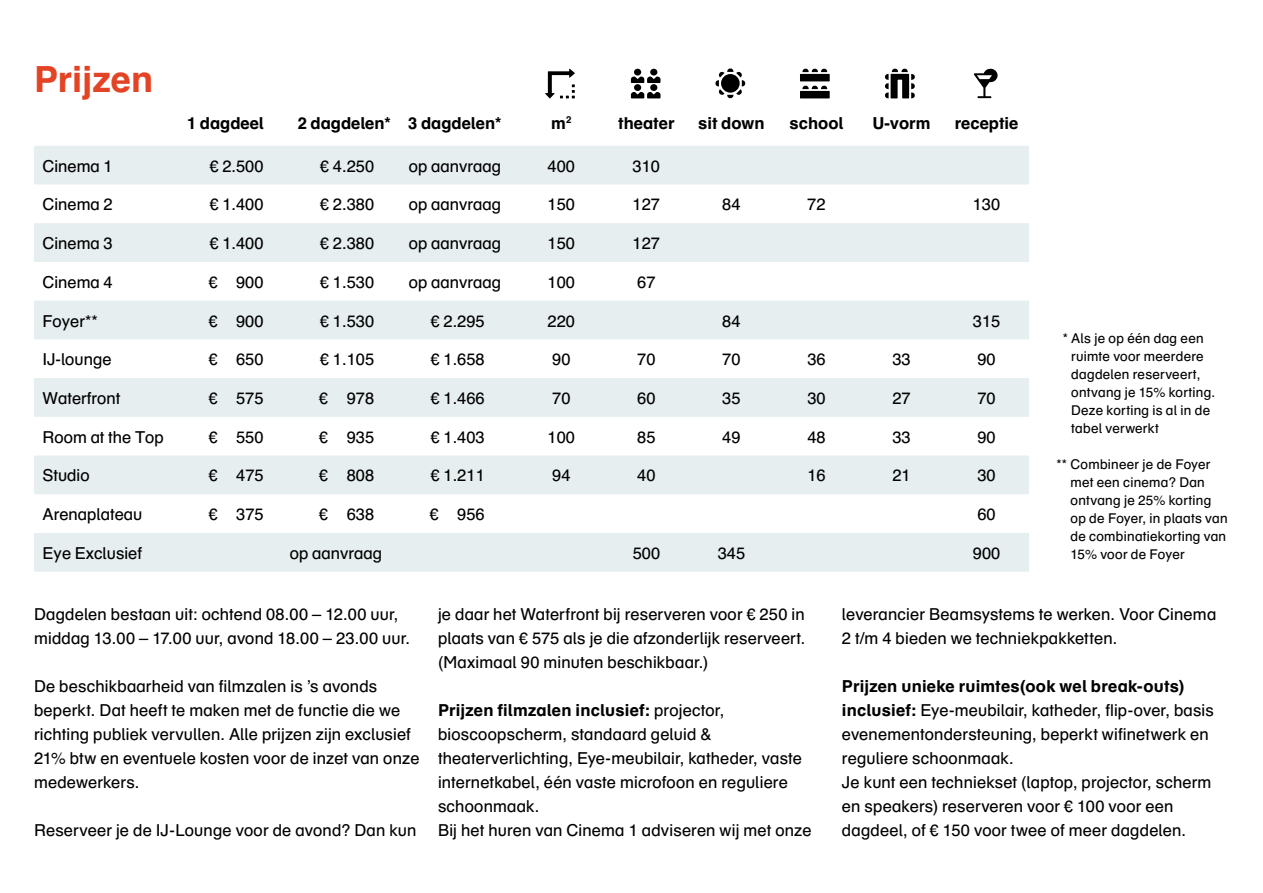
<style>
.page{position:relative;width:1263px;height:893px;background:#fff}
.page>*{position:absolute;margin:0;border:0;box-sizing:border-box;transform-origin:0 0}
.t1{font:700 36px "Eye Schulbuch";color:#e24425}
.t2{font:16.5px/24px "Eye Schulbuch";letter-spacing:.005em;color:#000}
.t3{font:700 16.5px "Eye Schulbuch";color:#000}
.t4{font:13.5px/18px "Eye Schulbuch";letter-spacing:.015em;color:#000}
.s1{font-weight:700}
</style>
<div class="page">
<svg style="left:34px;top:146px;width:995px;height:426px;fill:#e6eef0"></svg>
<svg style="left:545px;top:69px;width:30px;height:29px"></svg>
<div style="left:634px;top:84px;width:7px;height:7px;background:#000;border-radius:50%"></div>
<svg style="left:631px;top:92px;width:29px;height:6px"></svg>
<div style="left:650px;top:84px;width:7px;height:7px;background:#000;border-radius:50%"></div>
<div style="left:634px;top:69px;width:7px;height:7px;background:#000;border-radius:50%"></div>
<svg style="left:631px;top:77px;width:29px;height:6px"></svg>
<div style="left:650px;top:69px;width:7px;height:7px;background:#000;border-radius:50%"></div>
<div style="left:800px;top:74px;width:30px;height:7px;background:#000"></div>
<div style="left:800px;top:91px;width:30px;height:7px;background:#000"></div>
<svg style="left:802px;top:86px;width:25px;height:3px"></svg>
<svg style="left:802px;top:69px;width:25px;height:3px"></svg>
<svg style="left:885px;top:69px;width:30px;height:29px"></svg>
<svg style="left:715px;top:69px;width:30px;height:29px"></svg>
<div style="left:721px;top:74px;width:19px;height:19px;background:#000;border-radius:50%"></div>
<svg style="left:974px;top:69px;width:24px;height:29px"></svg>
<h1 class="t1" style="left:34px;top:56px;width:121px">Prijzen</h1>
<p class="t3" style="left:187px;top:112px;width:78px">1 dagdeel</p>
<p class="t3" style="left:298px;top:112px;width:205px">2 dagdelen* 3 dagdelen*</p>
<p class="t3" style="left:551px;top:112px;width:22px">m<sup>2</sup></p>
<p class="t3" style="left:618px;top:112px;width:58px">theater</p>
<p class="t3" style="left:698px;top:112px;width:68px">sit down</p>
<p class="t3" style="left:789px;top:112px;width:55px">school</p>
<p class="t3" style="left:872px;top:112px;width:60px">U-vorm</p>
<p class="t3" style="left:955px;top:112px;width:65px">receptie</p>
<p class="t2" style="left:43px;top:154px;width:72px">Cinema 1</p>
<p class="t2" style="left:210px;top:154px;width:55px">€ 2.500</p>
<p class="t2" style="left:320px;top:154px;width:55px">€ 4.250</p>
<p class="t2" style="left:409px;top:154px;width:94px">op aanvraag</p>
<p class="t2" style="left:547px;top:154px;width:29px">400</p>
<p class="t2" style="left:633px;top:154px;width:29px">310</p>
<p class="t2" style="left:43px;top:192px;width:72px">Cinema 2</p>
<p class="t2" style="left:210px;top:192px;width:55px">€ 1.400</p>
<p class="t2" style="left:320px;top:192px;width:55px">€ 2.380</p>
<p class="t2" style="left:409px;top:192px;width:94px">op aanvraag</p>
<p class="t2" style="left:547px;top:192px;width:29px">150</p>
<p class="t2" style="left:633px;top:192px;width:29px">127</p>
<p class="t2" style="left:722px;top:192px;width:20px">84</p>
<p class="t2" style="left:807px;top:192px;width:20px">72</p>
<p class="t2" style="left:973px;top:192px;width:29px">130</p>
<p class="t2" style="left:43px;top:231px;width:72px">Cinema 3</p>
<p class="t2" style="left:210px;top:231px;width:55px">€ 1.400</p>
<p class="t2" style="left:320px;top:231px;width:55px">€ 2.380</p>
<p class="t2" style="left:409px;top:231px;width:94px">op aanvraag</p>
<p class="t2" style="left:548px;top:231px;width:29px">150</p>
<p class="t2" style="left:633px;top:231px;width:29px">127</p>
<p class="t2" style="left:43px;top:270px;width:72px">Cinema 4</p>
<p class="t2" style="left:209px;top:270px;width:56px">€ 900</p>
<p class="t2" style="left:320px;top:270px;width:55px">€ 1.530</p>
<p class="t2" style="left:409px;top:270px;width:94px">op aanvraag</p>
<p class="t2" style="left:548px;top:270px;width:29px">100</p>
<p class="t2" style="left:637px;top:270px;width:20px">67</p>
<p class="t2" style="left:43px;top:309px;width:57px">Foyer**</p>
<p class="t2" style="left:209px;top:309px;width:56px">€ 900</p>
<p class="t2" style="left:320px;top:309px;width:55px">€ 1.530</p>
<p class="t2" style="left:431px;top:309px;width:55px">€ 2.295</p>
<p class="t2" style="left:548px;top:309px;width:29px">220</p>
<p class="t2" style="left:722px;top:309px;width:20px">84</p>
<p class="t2" style="left:973px;top:309px;width:29px">315</p>
<p class="t2" style="left:43px;top:347px;width:71px">IJ-lounge</p>
<p class="t2" style="left:209px;top:347px;width:56px">€ 650</p>
<p class="t2" style="left:320px;top:347px;width:55px">€ 1.105</p>
<p class="t2" style="left:431px;top:347px;width:55px">€ 1.658</p>
<p class="t2" style="left:552px;top:347px;width:20px">90</p>
<p class="t2" style="left:637px;top:347px;width:20px">70</p>
<p class="t2" style="left:722px;top:347px;width:20px">70</p>
<p class="t2" style="left:807px;top:347px;width:20px">36</p>
<p class="t2" style="left:892px;top:347px;width:20px">33</p>
<p class="t2" style="left:977px;top:347px;width:20px">90</p>
<p class="t2" style="left:43px;top:386px;width:79px">Waterfront</p>
<p class="t2" style="left:209px;top:386px;width:56px">€ 575</p>
<p class="t2" style="left:319px;top:386px;width:56px">€ 978</p>
<p class="t2" style="left:431px;top:386px;width:55px">€ 1.466</p>
<p class="t2" style="left:552px;top:386px;width:20px">70</p>
<p class="t2" style="left:637px;top:386px;width:20px">60</p>
<p class="t2" style="left:722px;top:386px;width:20px">35</p>
<p class="t2" style="left:807px;top:386px;width:20px">30</p>
<p class="t2" style="left:892px;top:386px;width:20px">27</p>
<p class="t2" style="left:977px;top:386px;width:20px">70</p>
<p class="t2" style="left:43px;top:425px;width:123px">Room at the Top</p>
<p class="t2" style="left:209px;top:425px;width:56px">€ 550</p>
<p class="t2" style="left:319px;top:425px;width:56px">€ 935</p>
<p class="t2" style="left:431px;top:425px;width:55px">€ 1.403</p>
<p class="t2" style="left:548px;top:425px;width:29px">100</p>
<p class="t2" style="left:637px;top:425px;width:20px">85</p>
<p class="t2" style="left:722px;top:425px;width:20px">49</p>
<p class="t2" style="left:807px;top:425px;width:20px">48</p>
<p class="t2" style="left:892px;top:425px;width:20px">33</p>
<p class="t2" style="left:977px;top:425px;width:20px">90</p>
<p class="t2" style="left:43px;top:463px;width:49px">Studio</p>
<p class="t2" style="left:209px;top:463px;width:56px">€ 475</p>
<p class="t2" style="left:319px;top:463px;width:56px">€ 808</p>
<p class="t2" style="left:431px;top:463px;width:55px">€ 1.211</p>
<p class="t2" style="left:552px;top:463px;width:20px">94</p>
<p class="t2" style="left:637px;top:463px;width:20px">40</p>
<p class="t2" style="left:807px;top:463px;width:20px">16</p>
<p class="t2" style="left:892px;top:463px;width:20px">21</p>
<p class="t2" style="left:977px;top:463px;width:20px">30</p>
<p class="t2" style="left:43px;top:502px;width:101px">Arenaplateau</p>
<p class="t2" style="left:209px;top:502px;width:56px">€ 375</p>
<p class="t2" style="left:319px;top:502px;width:56px">€ 638</p>
<p class="t2" style="left:430px;top:502px;width:56px">€ 956</p>
<p class="t2" style="left:977px;top:502px;width:20px">60</p>
<p class="t2" style="left:43px;top:541px;width:101px">Eye Exclusief</p>
<p class="t2" style="left:290px;top:541px;width:94px">op aanvraag</p>
<p class="t2" style="left:633px;top:541px;width:29px">500</p>
<p class="t2" style="left:718px;top:541px;width:29px">345</p>
<p class="t2" style="left:973px;top:541px;width:29px">900</p>
<p class="t4" style="left:1071px;top:329px;width:145px;text-indent:-9px">* Als je op één dag een ruimte voor meerdere dagdelen reserveert, ontvang je 15% korting.<br>Deze korting is al in de tabel verwerkt</p>
<p class="t4" style="left:1070px;top:455px;width:159px;text-indent:-14px">** Combineer je de Foyer met een cinema? Dan ontvang je 25% korting op de Foyer, in plaats van de combinatiekorting van<br>15% voor de Foyer</p>
<p class="t2" style="left:34px;top:602px;width:378px">Dagdelen bestaan uit: ochtend 08.00 – 12.00 uur, middag 13.00 – 17.00 uur, avond 18.00 – 23.00 uur.</p>
<p class="t2" style="left:34px;top:674px;width:387px">De beschikbaarheid van filmzalen is ’s avonds beperkt. Dat heeft te maken met de functie die we richting publiek vervullen. Alle prijzen zijn exclusief 21% btw en eventuele kosten voor de inzet van onze medewerkers.</p>
<p class="t2" style="left:34px;top:818px;width:384px">Reserveer je de IJ-Lounge voor de avond? Dan kun</p>
<p class="t2" style="left:438px;top:602px;width:369px;text-align:justify">je daar het Waterfront bij reserveren voor € 250 in plaats van € 575 als je die afzonderlijk reserveert. (Maximaal 90 minuten beschikbaar.)</p>
<p class="t2" style="left:438px;top:698px;width:375px"><span class="s1">Prijzen filmzalen inclusief:</span> projector, bioscoopscherm, standaard geluid &amp; theaterverlichting, Eye-meubilair, katheder, vaste internetkabel, één vaste microfoon en reguliere schoonmaak.<br>Bij het huren van Cinema 1 adviseren wij met onze</p>
<p class="t2" style="left:842px;top:602px;width:376px">leverancier Beamsystems te werken. Voor Cinema<br>2 t/m 4 bieden we techniekpakketten.</p>
<p class="t2" style="left:842px;top:674px;width:373px"><span class="s1">Prijzen unieke ruimtes(ook wel break-outs) inclusief:</span> Eye-meubilair, katheder, flip-over, basis evenementondersteuning, beperkt wifinetwerk en reguliere schoonmaak.<br>Je kunt een techniekset (laptop, projector, scherm en speakers) reserveren voor € 100 voor een dagdeel, of € 150 voor twee of meer dagdelen.</p>
</div>
